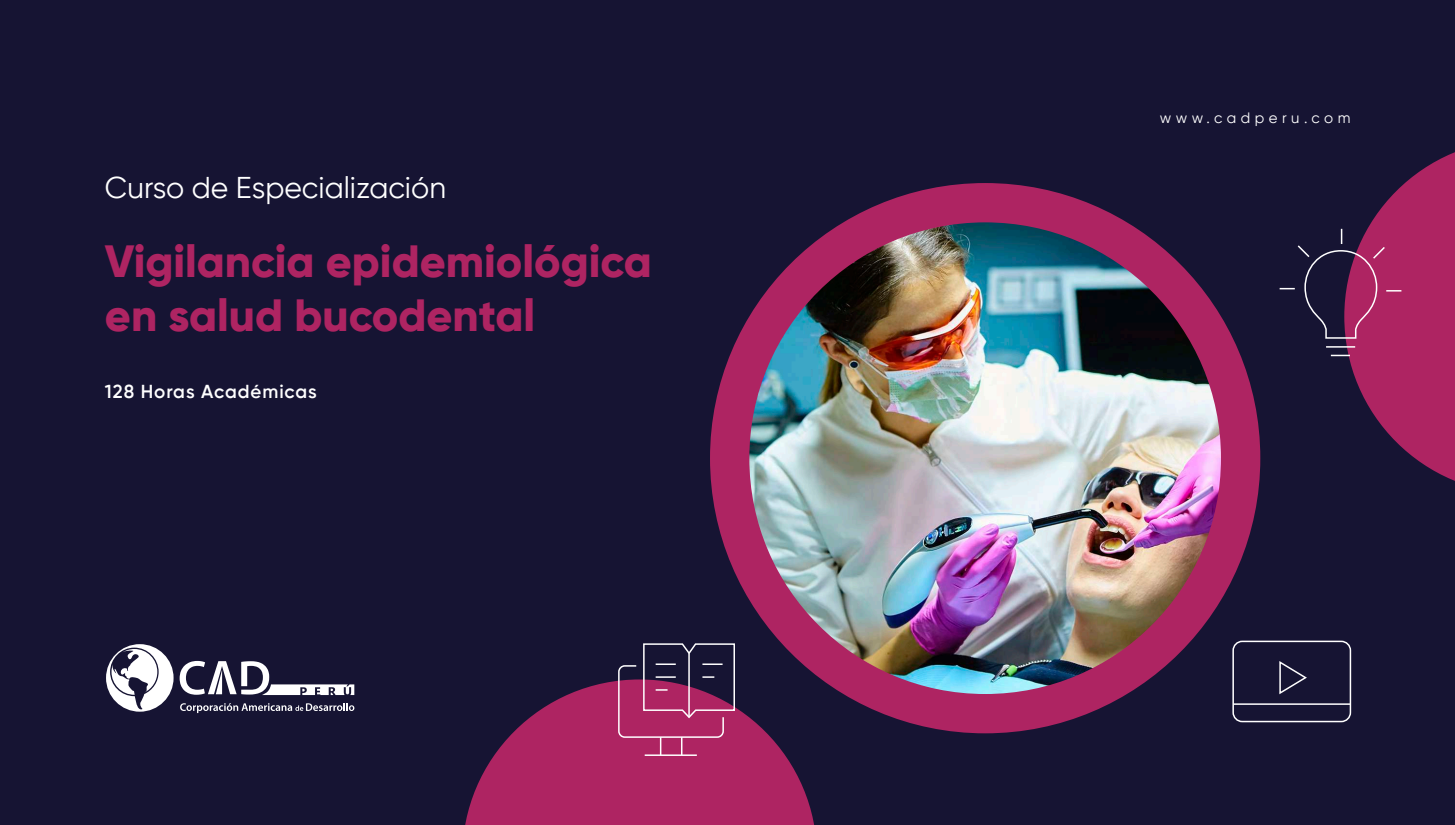
<style>
.page{position:relative;width:1455px;height:825px;background:#161433}
.page>*{position:absolute;margin:0;border:0;box-sizing:border-box;transform-origin:0 0}
.t1{font:800 45px/54px "Gilroy";color:#ae2462}
.t2{font:30px "Gilroy";color:#fff}
.t3{font:600 18.75px "Gilroy";letter-spacing:.05em;color:#fff}
.t4{font:15px "Gilroy";letter-spacing:.3em;color:#fff}
</style>
<div class="page">
<svg style="left:180px;top:703px;width:174px;height:10px"></svg>
<svg style="left:180px;top:661px;width:174px;height:34px"></svg>
<svg style="left:106px;top:644px;width:68px;height:68px"></svg>
<div style="left:710px;top:183px;width:550px;height:550px;background:#ae2462;border-radius:50%"></div>
<svg style="left:465px;top:681px;width:350px;height:144px;fill:#ae2462"></svg>
<img style="left:749px;top:222px;width:472px;height:472px;border-radius:236px">
<svg style="left:1280px;top:152px;width:175px;height:329px"></svg>
<div style="left:1232px;top:641px;width:119px;height:81px;border:2px solid #fff;border-radius:9px"></div>
<svg style="left:1279px;top:661px;width:28px;height:34px"></svg>
<hr style="left:1233px;top:703px;width:117px;height:2px;background:#fff">
<hr style="left:645px;top:754px;width:52px;height:2px;background:#fff">
<svg style="left:617px;top:643px;width:119px;height:112px"></svg>
<hr style="left:688px;top:653px;width:2px;height:64px;background:#fff">
<p class="t2" style="left:105px;top:169px;width:343px">Curso de Especialización</p>
<p class="t1" style="left:105px;top:234px;width:548px">Vigilancia epidemiológica en salud bucodental</p>
<p class="t3" style="left:105px;top:380px;width:213px">128 Horas Académicas</p>
<p class="t4" style="left:1160px;top:109px;width:192px">www.cadperu.com</p>
</div>
